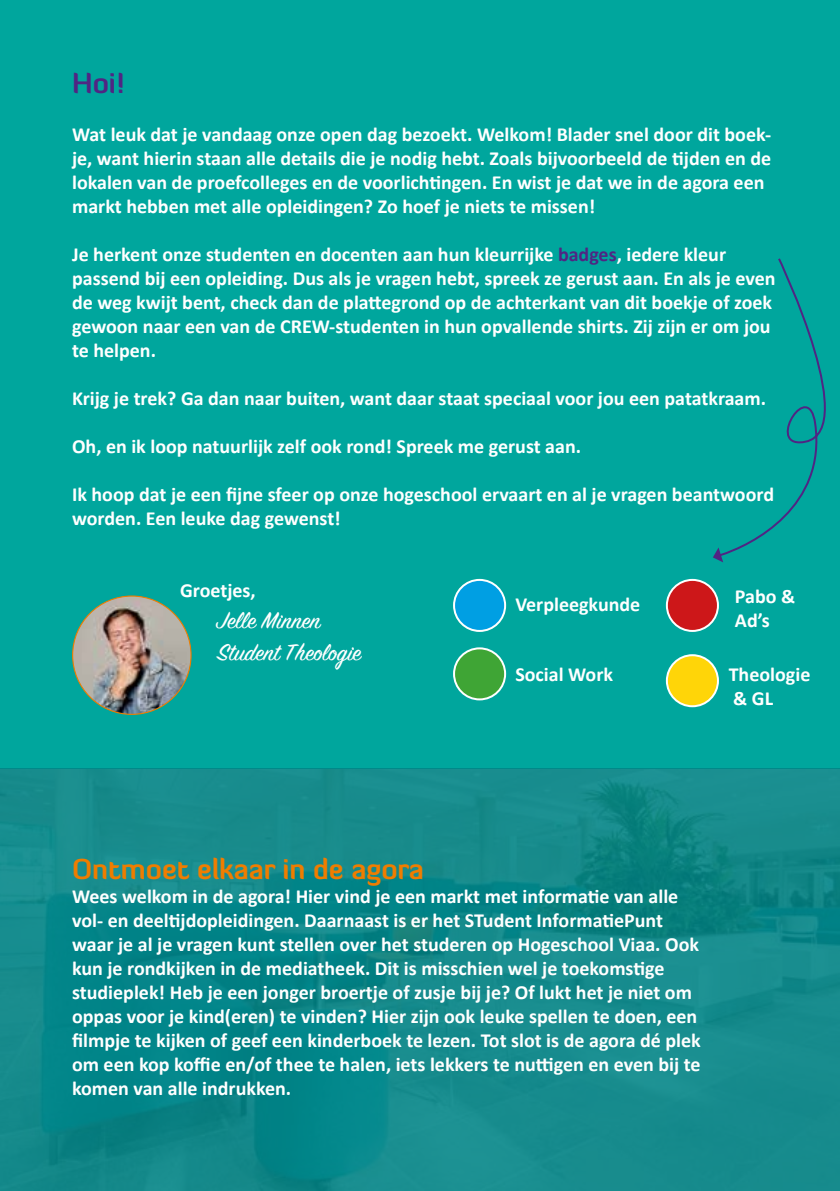
<style>
.page{position:relative;width:840px;height:1191px;background:#fff}
.page>*{position:absolute;margin:0;border:0;box-sizing:border-box;transform-origin:0 0}
.t1{font:700 28px "Diavlo";color:#ef7d00}
.t2{font:700 28px "Diavlo";color:#502583}
.t3{font:26px/31.2px "Sign Painter House Script";color:#fff}
.t4{font:700 20px/24px "Calibri";color:#fff}
.s1{color:#502583}
</style>
<div class="page">
<div style="left:0;top:0;width:839px;height:768px;background:#00a69d"></div>
<svg style="left:0;top:768px;width:839px;height:423px;background:#10888a"></svg>
<img style="left:73px;top:596px;width:118px;height:118px;border-radius:59px">
<div style="left:454px;top:580px;width:51px;height:51px;background:#009fe3;border-radius:50%"></div>
<div style="left:453px;top:579px;width:53px;height:53px;border:2px solid #fff;border-radius:50%"></div>
<div style="left:666px;top:580px;width:51px;height:51px;background:#cd1719;border-radius:50%"></div>
<div style="left:665px;top:579px;width:53px;height:53px;border:2px solid #fff;border-radius:50%"></div>
<div style="left:454px;top:648px;width:51px;height:51px;background:#3fa535;border-radius:50%"></div>
<div style="left:453px;top:647px;width:53px;height:53px;border:2px solid #fff;border-radius:50%"></div>
<div style="left:666px;top:655px;width:51px;height:51px;background:#ffd508;border-radius:50%"></div>
<div style="left:665px;top:654px;width:53px;height:53px;border:2px solid #fff;border-radius:50%"></div>
<svg style="left:713px;top:258px;width:113px;height:304px"></svg>
<h1 class="t2" style="left:72px;top:65px;width:53px">Hoi!</h1>
<p class="t4" style="left:72px;top:122px;width:700px">Wat leuk dat je vandaag onze open dag bezoekt. Welkom! Blader snel door dit boek&shy;je, want hierin staan alle details die je nodig hebt. Zoals bijvoorbeeld de tijden en de lokalen van de proefcolleges en de voorlichtingen. En wist je dat we in de agora een markt hebben met alle opleidingen? Zo hoef je niets te missen!</p>
<p class="t4" style="left:72px;top:242px;width:704px">Je herkent onze studenten en docenten aan hun kleurrijke <span class="s1">badges</span>, iedere kleur passend bij een opleiding. Dus als je vragen hebt, spreek ze gerust aan. En als je even de weg kwijt bent, check dan de plattegrond op de achterkant van dit boekje of zoek gewoon naar een van de CREW-studenten in hun opvallende shirts. Zij zijn er om jou te helpen.</p>
<p class="t4" style="left:72px;top:386px;width:695px">Krijg je trek? Ga dan naar buiten, want daar staat speciaal voor jou een patatkraam.</p>
<p class="t4" style="left:72px;top:434px;width:510px">Oh, en ik loop natuurlijk zelf ook rond! Spreek me gerust aan.</p>
<p class="t4" style="left:72px;top:482px;width:703px">Ik hoop dat je een fijne sfeer op onze hogeschool ervaart en al je vragen beantwoord worden. Een leuke dag gewenst!</p>
<p class="t4" style="left:180px;top:578px;width:77px">Groetjes,</p>
<h2 class="t3" style="left:216px;top:608px;width:146px">Jelle Minnen<br>Student Theologie</h2>
<p class="t4" style="left:515px;top:591px;width:126px">Verpleegkunde</p>
<p class="t4" style="left:515px;top:662px;width:99px">Social Work</p>
<p class="t4" style="left:734px;top:584px;width:62px">Pabo &amp;<br>Ad’s</p>
<p class="t4" style="left:728px;top:662px;width:83px">Theologie &amp; GL</p>
<h1 class="t1" style="left:72px;top:851px;width:353px">Ontmoet elkaar in de agora</h1>
<p class="t4" style="left:72px;top:883px;width:630px">Wees welkom in de agora! Hier vind je een markt met informatie van alle vol- en deeltijdopleidingen. Daarnaast is er het STudent InformatiePunt waar je al je vragen kunt stellen over het studeren op Hogeschool Viaa. Ook kun je rondkijken in de mediatheek. Dit is misschien wel je toekomstige studieplek! Heb je een jonger broertje of zusje bij je? Of lukt het je niet om oppas voor je kind(eren) te vinden? Hier zijn ook leuke spellen te doen, een filmpje te kijken of geef een kinderboek te lezen. Tot slot is de agora dé plek om een kop koffie en/of thee te halen, iets lekkers te nuttigen en even bij te komen van alle indrukken.</p>
</div>
